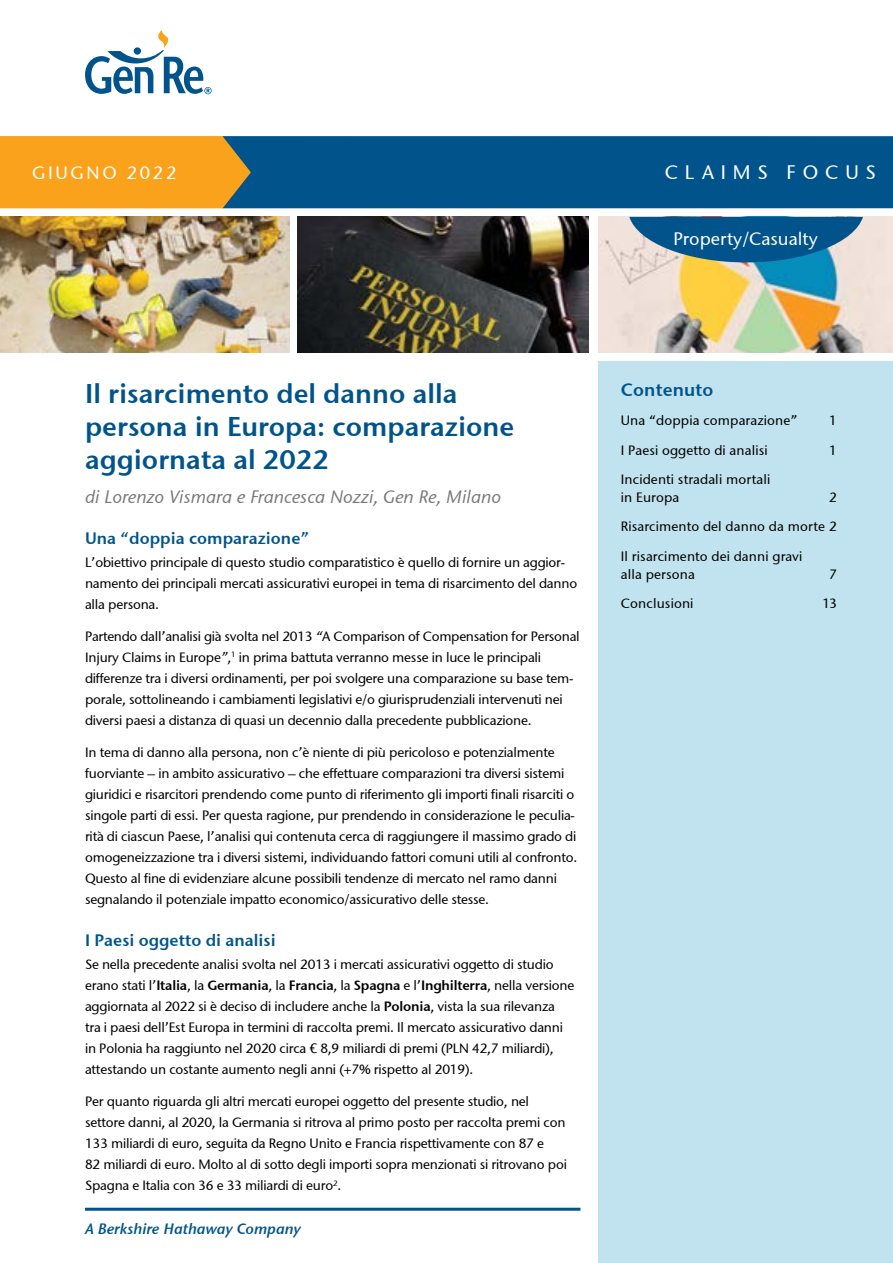
<style>
.page{position:relative;width:893px;height:1263px;background:#fff}
.page>*{position:absolute;margin:0;border:0;box-sizing:border-box;transform-origin:0 0}
.t1{font:600 27px/33px "Stone Sans GC Re";color:#00548b}
.t2{font:19.5px "Stone Sans GC Re";letter-spacing:.35em;color:#fff}
.t3{font:italic 18px "Stone Sans GC Re";color:#77787b}
.t4{font:18px "Stone Sans GC Re";color:#fff}
.t5{font:18px "Stone Sans GC Re";letter-spacing:.15em;color:#fff}
.t6{font:600 18px "Stone Sans GC Re";letter-spacing:.01em;color:#00548b}
.t7{font:600 16.5px "Stone Sans GC Re";color:#00548b}
.t8{font:italic 600 15px "Stone Sans GC Re";color:#00548b}
.t9{font:13.5px/21px "Stone Sans GC Re";letter-spacing:-.015em;color:#000}
.t10{font:13.5px/18px "Stone Sans GC Re";letter-spacing:.01em;color:#000}
.s1{font-style:italic}
.s2{font-weight:600}
</style>
<div class="page">
<div style="left:598px;top:361px;width:295px;height:902px;background:#c1e2ef"></div>
<hr style="left:85px;top:1208px;width:495px;height:3px;background:#00548b">
<div style="left:222px;top:136px;width:671px;height:72px;background:#00548b"></div>
<svg style="left:0;top:136px;width:251px;height:72px;background:#eb9d21"></svg>
<svg style="left:85px;top:30px;width:127px;height:64px"></svg>
<img style="left:598px;top:217px;width:295px;height:136px">
<img style="left:0;top:217px;width:289px;height:136px">
<img style="left:298px;top:217px;width:291px;height:136px">
<svg style="left:629px;top:217px;width:234px;height:45px;background:#30719a"></svg>
<h3 class="t5" style="left:32px;top:162px;width:146px">GIUGNO 2022</h3>
<h2 class="t2" style="left:665px;top:161px;width:213px">CLAIMS FOCUS</h2>
<h3 class="t4" style="left:673px;top:228px;width:146px">Property/Casualty</h3>
<h1 class="t1" style="left:85px;top:376px;width:431px">Il risarcimento del danno alla persona in Europa: comparazione aggiornata al 2022</h1>
<h3 class="t3" style="left:85px;top:486px;width:418px">di Lorenzo Vismara e Francesca Nozzi, Gen Re, Milano</h3>
<p class="t7" style="left:85px;top:528px;width:225px">Una “doppia comparazione”</p>
<p class="t9" style="left:85px;top:552px;width:494px">L’obiettivo principale di questo studio comparatistico è quello di fornire un aggior&shy;namento dei principali mercati assicurativi europei in tema di risarcimento del danno alla persona.</p>
<p class="t9" style="left:85px;top:625px;width:496px">Partendo dall’analisi già svolta nel 2013 <span class="s1">“</span>A Comparison of Compensation for Personal Injury Claims in Europe<span class="s1">”</span>,<sup>1</sup> in prima battuta verranno messe in luce le principali differenze tra i diversi ordinamenti, per poi svolgere una comparazione su base tem&shy;porale, sottolineando i cambiamenti legislativi e/o giurisprudenziali intervenuti nei diversi paesi a distanza di quasi un decennio dalla precedente pubblicazione.</p>
<p class="t9" style="left:85px;top:741px;width:494px">In tema di danno alla persona, non c’è niente di più pericoloso e potenzialmente fuorviante – in ambito assicurativo – che effettuare comparazioni tra diversi sistemi giuridici e risarcitori prendendo come punto di riferimento gli importi finali risarciti o singole parti di essi. Per questa ragione, pur prendendo in considerazione le peculia&shy;rità di ciascun Paese, l’analisi qui contenuta cerca di raggiungere il massimo grado di omogeneizzazione tra i diversi sistemi, individuando fattori comuni utili al confronto.<br>Questo al fine di evidenziare alcune possibili tendenze di mercato nel ramo danni segnalando il potenziale impatto economico/assicurativo delle stesse.</p>
<p class="t7" style="left:85px;top:930px;width:192px">I Paesi oggetto di analisi</p>
<p class="t9" style="left:85px;top:954px;width:491px">Se nella precedente analisi svolta nel 2013 i mercati assicurativi oggetto di studio erano stati l’<span class="s2">Italia</span>, la <span class="s2">Germania</span>, la <span class="s2">Francia</span>, la <span class="s2">Spagna</span> e l’<span class="s2">Inghilterra</span>, nella versione aggiornata al 2022 si è deciso di includere anche la <span class="s2">Polonia</span>, vista la sua rilevanza<br>tra i paesi dell’Est Europa in termini di raccolta premi. Il mercato assicurativo danni in Polonia ha raggiunto nel 2020 circa € 8,9 miliardi di premi (PLN 42,7 miliardi), attestando un costante aumento negli anni (+7% rispetto al 2019).</p>
<p class="t9" style="left:85px;top:1091px;width:483px">Per quanto riguarda gli altri mercati europei oggetto del presente studio, nel settore danni, al 2020, la Germania si ritrova al primo posto per raccolta premi con 133 miliardi di euro, seguita da Regno Unito e Francia rispettivamente con 87 e<br>82 miliardi di euro. Molto al di sotto degli importi sopra menzionati si ritrovano poi Spagna e Italia con 36 e 33 miliardi di euro<sup>2</sup>.</p>
<p class="t8" style="left:85px;top:1219px;width:217px">A Berkshire Hathaway Company</p>
<h3 class="t6" style="left:621px;top:379px;width:94px">Contenuto</h3>
<p class="t10" style="left:621px;top:412px;width:178px">Una “doppia comparazione”</p>
<p class="t9" style="left:829px;top:410px;width:9px">1</p>
<p class="t10" style="left:621px;top:441px;width:148px">I Paesi oggetto di analisi</p>
<p class="t9" style="left:829px;top:439px;width:9px">1</p>
<p class="t10" style="left:621px;top:470px;width:151px">Incidenti stradali mortali in Europa</p>
<p class="t9" style="left:621px;top:483px;width:218px;line-height:29.4px;text-align:justify;text-indent:208px">2<br>Risarcimento del danno da morte 2<br>Il risarcimento dei danni gravi</p>
<p class="t10" style="left:621px;top:565px;width:76px">alla persona</p>
<p class="t9" style="left:829px;top:563px;width:9px">7</p>
<p class="t10" style="left:621px;top:594px;width:74px">Conclusioni</p>
<p class="t9" style="left:822px;top:593px;width:16px">13</p>
</div>
